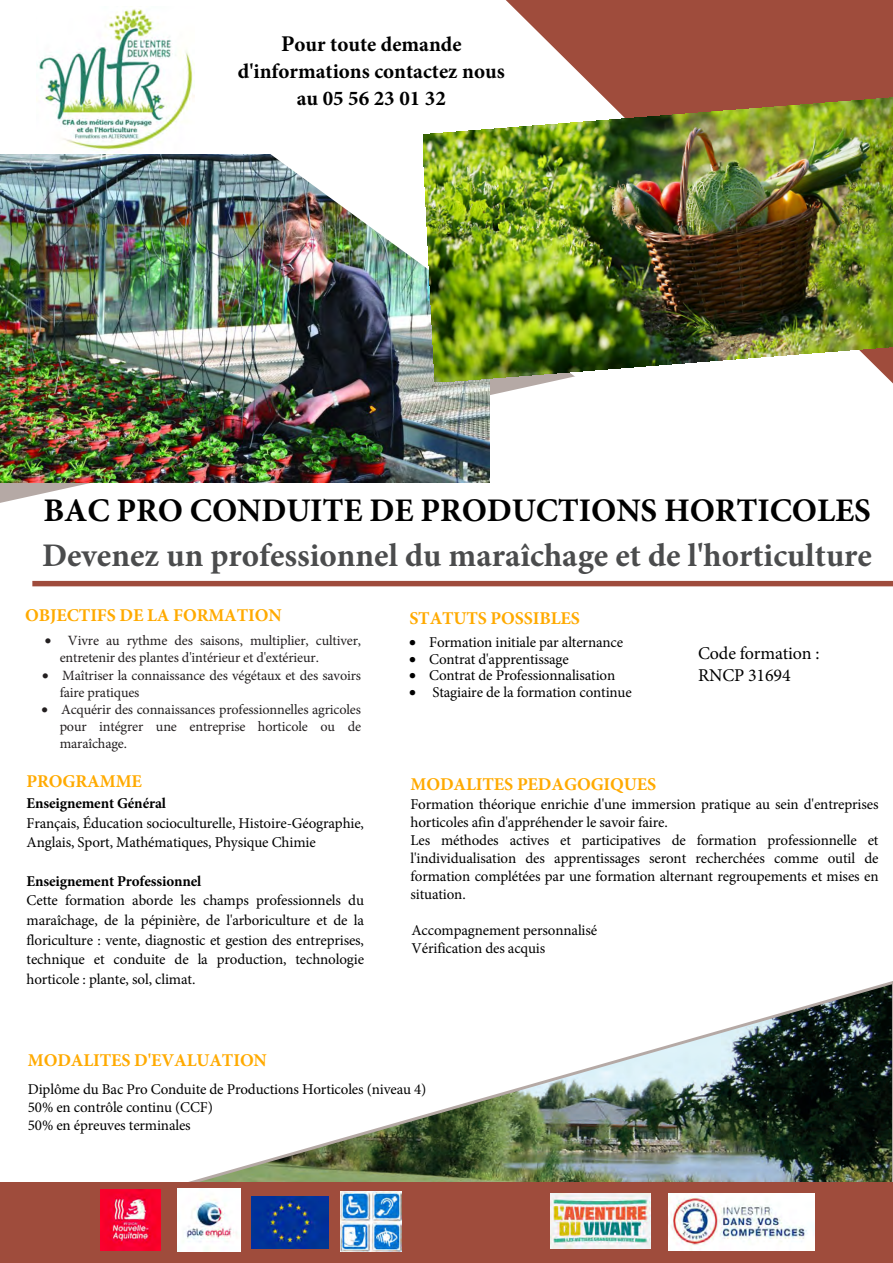
<style>
.page{position:relative;width:893px;height:1263px;background:#fff}
.page>*{position:absolute;margin:0;border:0;box-sizing:border-box;transform-origin:0 0}
.t1{font:700 33px "Minion Pro";color:#4b4c4d}
.t2{font:700 33px "Minion Pro";letter-spacing:-.005em;color:#000}
.t3{font:700 21px/26.8px "Minion Pro";color:#000;text-align:center}
.t4{font:700 18px "Minion Pro";letter-spacing:-.01em;color:#fa0}
.t5{font:18px/21.6px "Minion Pro";letter-spacing:-.01em;color:#000}
.t6{font:15px/18px "Minion Pro";letter-spacing:-.01em;color:#000}
.t7{font:700 15px "Minion Pro";letter-spacing:-.01em;color:#000}
.t8{font:14.25px/17.1px "Minion Pro";letter-spacing:-.01em;color:#231f20}
.s1{font-size:22.5px}
</style>
<div class="page">
<img style="left:100px;top:984px;width:792px;height:199px">
<img style="left:0;top:154px;width:485px;height:328px">
<img style="left:235px;top:154px;width:250px;height:229px">
<svg style="left:485px;top:0;width:408px;height:483px"></svg>
<hr style="left:32px;top:582px;width:861px;height:3px;background:#9f4c3c">
<div style="left:0;top:1183px;width:893px;height:80px;background:#9f4c3c"></div>
<img style="left:36px;top:6px;width:158px;height:146px">
<img style="left:100px;top:1189px;width:61px;height:61px">
<img style="left:251px;top:1196px;width:78px;height:52px">
<img style="left:551px;top:1193px;width:100px;height:55px">
<img style="left:178px;top:1188px;width:62px;height:63px">
<img style="left:669px;top:1194px;width:146px;height:56px">
<img style="left:341px;top:1191px;width:61px;height:61px">
<img style="left:423px;top:96px;width:470px;height:285px">
<p class="t3" style="left:238px;top:31px;width:268px"><span class="s1">P</span>our toute demande d'informations contactez nous au 05 56 23 01 32</p>
<h1 class="t2" style="left:43px;top:487px;width:829px">BAC PRO CONDUITE DE PRODUCTIONS HORTICOLES</h1>
<h1 class="t1" style="left:42px;top:532px;width:831px">Devenez un professionnel du maraîchage et de l'horticulture</h1>
<p class="t4" style="left:409px;top:606px;width:172px">STATUTS POSSIBLES</p>
<p class="t6" style="left:409px;top:634px;width:215px">• Formation initiale par alternance</p>
<p class="t6" style="left:409px;top:650px;width:161px">• Contrat d'apprentissage</p>
<p class="t6" style="left:409px;top:667px;width:208px">• Contrat de Professionnalisation</p>
<p class="t6" style="left:409px;top:683px;width:224px">• Stagiaire de la formation continue</p>
<p class="t4" style="left:25px;top:603px;width:258px">OBJECTIFS DE LA FORMATION</p>
<p class="t8" style="left:60px;top:632px;width:303px;text-indent:-15px">• Vivre au rythme des saisons, multiplier, cultiver, entretenir des plantes d'intérieur et d'extérieur.</p>
<p class="t8" style="left:60px;top:666px;width:303px;text-indent:-18px">• Maîtriser la connaissance des végétaux et des savoirs faire pratiques</p>
<p class="t8" style="left:60px;top:700px;width:303px;text-align:justify;text-indent:-18px">• Acquérir des connaissances professionnelles agricoles pour intégrer une entreprise horticole ou de maraîchage.</p>
<p class="t5" style="left:698px;top:643px;width:123px">Code formation :<br>RNCP 31694</p>
<p class="t4" style="left:27px;top:768px;width:117px">PROGRAMME</p>
<p class="t7" style="left:27px;top:793px;width:141px">Enseignement Général</p>
<p class="t6" style="left:27px;top:813px;width:339px;line-height:19.5px">Français, Éducation socioculturelle, Histoire-Géographie,<br>Anglais, Sport, Mathématiques, Physique Chimie</p>
<p class="t7" style="left:27px;top:870px;width:176px">Enseignement Professionnel</p>
<p class="t6" style="left:27px;top:891px;width:339px;line-height:19.5px;text-align:justify">Cette formation aborde les champs professionnels du maraîchage, de la pépinière, de l'arboriculture et de la floriculture : vente, diagnostic et gestion des entreprises, technique et conduite de la production, technologie horticole : plante, sol, climat.</p>
<p class="t4" style="left:410px;top:771px;width:247px">MODALITES PEDAGOGIQUES</p>
<p class="t6" style="left:410px;top:796px;width:469px">Formation théorique enrichie d'une immersion pratique au sein d'entreprises horticoles afin d'appréhender le savoir faire.<br>Les méthodes actives et participatives de formation professionnelle et l'individualisation des apprentissages seront recherchées comme outil de formation complétées par une formation alternant regroupements et mises en situation.</p>
<p class="t6" style="left:411px;top:921px;width:187px">Accompagnement personnalisé<br>Vérification des acquis</p>
<p class="t4" style="left:28px;top:1047px;width:241px">MODALITES D'EVALUATION</p>
<p class="t6" style="left:28px;top:1080px;width:400px">Diplôme du Bac Pro Conduite de Productions Horticoles (niveau 4)<br>50% en contrôle continu (CCF)<br>50% en épreuves terminales</p>
</div>
